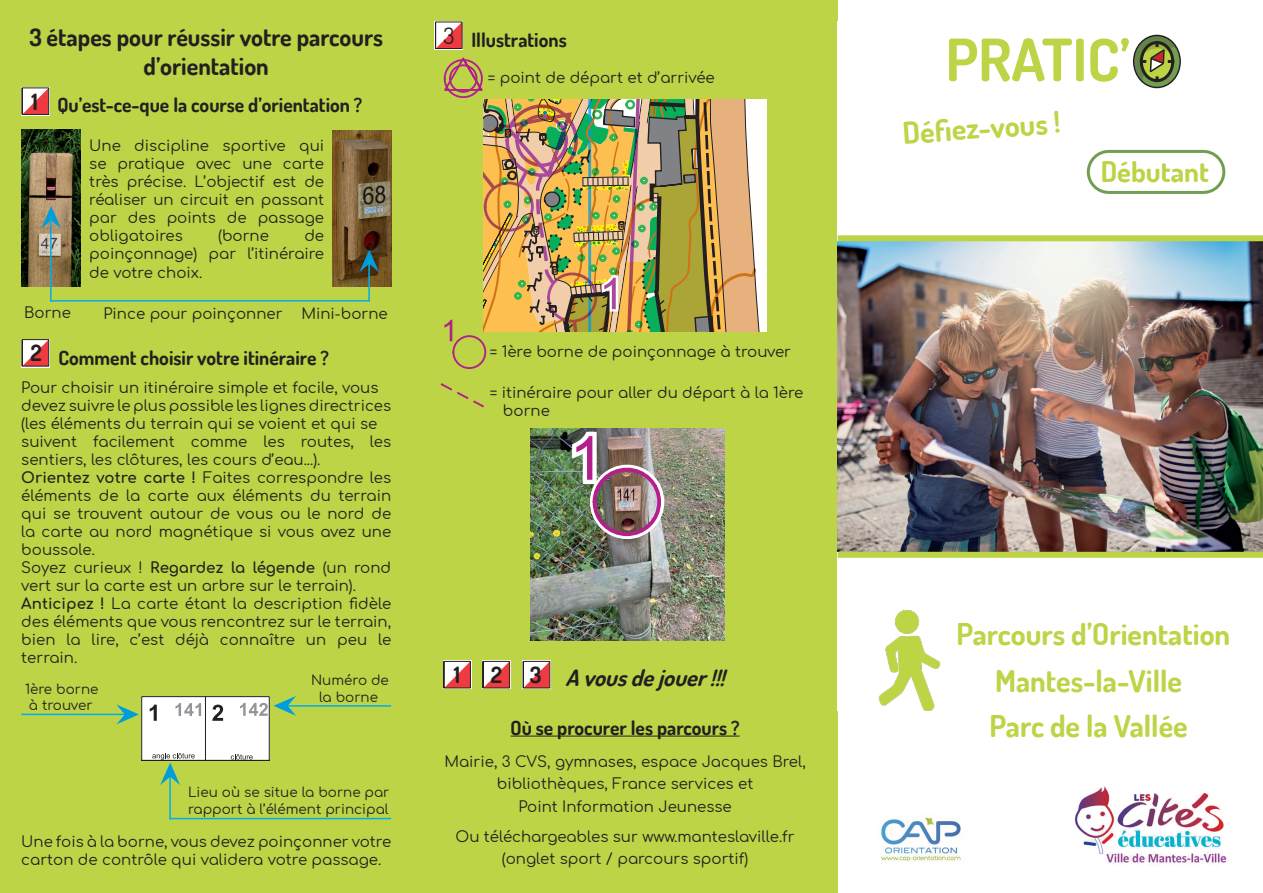
<style>
.page{position:relative;width:1263px;height:893px;background:#fff}
.page>*{position:absolute;margin:0;border:0;box-sizing:border-box;transform-origin:0 0}
.t1{font:700 58.5px "Dosis";color:#bcd445}
.t2{font:700 30px/45px "Dosis";color:#bcd445}
.t3{font:700 28.5px "Dosis";color:#bcd345}
.t4{font:700 24px/28.8px "Dosis";color:#231f20;text-align:center}
.t5{font:italic 700 22.5px "Dosis";color:#231f20}
.t6{font:700 22.5px "Dosis";color:#231f20}
.t7{font:700 19.5px "Dosis";color:#231f20}
.t8{font:15px/18px "Comfortaa";color:#231f20}
.t9{font:13.5px/16.2px "Comfortaa";color:#231f20}
.s1{font-size:22.5px}
.s2{font-weight:700}
</style>
<div class="page">
<div style="left:0;top:0;width:412px;height:893px;background:#bcd445"></div>
<div style="left:412px;top:0;width:426px;height:893px;background:#bcd445"></div>
<hr style="left:169px;top:775px;width:2px;height:44px;background:#00aeef">
<svg style="left:49px;top:339px;width:1px;height:28px"></svg>
<svg style="left:21px;top:339px;width:28px;height:28px"></svg>
<svg style="left:21px;top:87px;width:29px;height:29px"></svg>
<svg style="left:21px;top:87px;width:28px;height:28px"></svg>
<hr style="left:511px;top:736px;width:229px;height:1px;background:#231f20">
<hr style="left:21px;top:714px;width:110px;height:1px;background:#00aeef">
<hr style="left:169px;top:818px;width:222px;height:1px;background:#00aeef">
<hr style="left:285px;top:705px;width:106px;height:2px;background:#00aeef">
<svg style="left:443px;top:57px;width:40px;height:36px"></svg>
<div style="left:444px;top:59px;width:39px;height:39px;border:2px solid #b41e8d;border-radius:50%"></div>
<div style="left:449px;top:64px;width:28px;height:29px;border:2px solid #b41e8d;border-radius:50%"></div>
<div style="left:452px;top:335px;width:34px;height:34px;border:2px solid #b41e8d;border-radius:50%"></div>
<svg style="left:444px;top:320px;width:8px;height:21px"></svg>
<svg style="left:440px;top:383px;width:44px;height:25px"></svg>
<svg style="left:443px;top:661px;width:28px;height:28px"></svg>
<svg style="left:482px;top:661px;width:28px;height:28px"></svg>
<svg style="left:522px;top:661px;width:29px;height:28px"></svg>
<div style="left:435px;top:21px;width:28px;height:29px;background:#fff"></div>
<svg style="left:435px;top:21px;width:28px;height:28px"></svg>
<img style="left:333px;top:130px;width:58px;height:157px">
<svg style="left:359px;top:250px;width:20px;height:22px"></svg>
<hr style="left:368px;top:261px;width:2px;height:41px;background:#00aeef">
<hr style="left:50px;top:300px;width:320px;height:2px;background:#00aeef">
<img style="left:838px;top:241px;width:425px;height:311px">
<div style="left:1087px;top:150px;width:138px;height:44px;border:3px solid #719e51;border-radius:21px"></div>
<div style="left:838px;top:235px;width:425px;height:6px;background:#bcd345"></div>
<div style="left:838px;top:552px;width:425px;height:6px;background:#bcd345"></div>
<div style="left:1134px;top:36px;width:46px;height:51px;border:8px solid #719e51;border-radius:50%"></div>
<div style="left:1133px;top:35px;width:48px;height:53px;border:2px solid #231f20;border-radius:50%"></div>
<svg style="left:1133px;top:34px;width:44px;height:49px;background:#848f5b"></svg>
<img style="left:878px;top:610px;width:63px;height:100px">
<img style="left:881px;top:817px;width:80px;height:45px">
<img style="left:1074px;top:786px;width:153px;height:79px">
<img style="left:22px;top:129px;width:58px;height:158px">
<svg style="left:41px;top:206px;width:20px;height:23px"></svg>
<hr style="left:50px;top:216px;width:2px;height:86px;background:#00aeef">
<img style="left:483px;top:99px;width:284px;height:233px">
<img style="left:530px;top:428px;width:195px;height:213px">
<div style="left:590px;top:466px;width:73px;height:72px;border:4px solid #fff;border-radius:50%"></div>
<div style="left:593px;top:468px;width:68px;height:68px;border:4px solid #b41e8d;border-radius:50%"></div>
<svg style="left:568px;top:428px;width:33px;height:60px;background:#9a8d92"></svg>
<svg style="left:116px;top:696px;width:180px;height:89px"></svg>
<h3 class="t4" style="left:29px;top:22px;width:355px">3 étapes pour réussir votre parcours d’orientation</h3>
<h3 class="t7" style="left:31px;top:93px;width:332px"><span class="s1">1</span> Qu’est-ce-que la course d’orientation ?</h3>
<p class="t8" style="left:89px;top:134px;width:236px;text-align:justify">Une discipline sportive qui se pratique avec une carte très précise. L’objectif est de réaliser un circuit en passant par des points de passage obligatoires</p>
<p class="t8" style="left:218px;top:224px;width:52px">(borne</p>
<p class="t8" style="left:89px;top:224px;width:236px;text-align:right">de<br>poinçonnage) par l’itinéraire</p>
<p class="t8" style="left:89px;top:262px;width:115px">de votre choix.</p>
<p class="t8" style="left:24px;top:302px;width:48px">Borne</p>
<p class="t8" style="left:103px;top:303px;width:286px">Pince pour poinçonner Mini-borne</p>
<h3 class="t6" style="left:30px;top:338px;width:13px">2</h3>
<h3 class="t7" style="left:59px;top:346px;width:272px">Comment choisir votre itinéraire ?</h3>
<p class="t8" style="left:21px;top:377px;width:371px">Pour choisir un itinéraire simple et facile, vous devez suivre le plus possible les lignes directrices (les éléments du terrain qui se voient et qui se suivent facilement comme les routes, les sentiers, les clôtures, les cours d’eau...).<br><span class="s2">Orientez votre carte !</span> Faites correspondre les éléments de la carte aux éléments du terrain qui se trouvent autour de vous ou le nord de la carte au nord magnétique si vous avez une boussole.<br>Soyez curieux ! <span class="s2">Regardez la légende</span> (un rond vert sur la carte est un arbre sur le terrain).<br><span class="s2">Anticipez !</span> La carte étant la description fidèle des éléments que vous rencontrez sur le terrain, bien la lire, c’est déjà connaître un peu le terrain.</p>
<p class="t9" style="left:25px;top:679px;width:75px">1ère borne à trouver</p>
<p class="t9" style="left:311px;top:670px;width:79px;text-align:center">Numéro de la borne</p>
<p class="t9" style="left:188px;top:782px;width:203px">Lieu où se situe la borne par rapport à l’élément principal</p>
<p class="t8" style="left:21px;top:831px;width:371px">Une fois à la borne, vous devez poinçonner votre carton de contrôle qui validera votre passage.</p>
<h3 class="t7" style="left:443px;top:28px;width:125px"><sup>3</sup> Illustrations</h3>
<p class="t8" style="left:488px;top:67px;width:228px">= point de départ et d’arrivée</p>
<p class="t8" style="left:490px;top:341px;width:303px">= 1ère borne de poinçonnage à trouver</p>
<p class="t8" style="left:503px;top:381px;width:302px;text-indent:-13px">= itinéraire pour aller du départ à la 1ère borne</p>
<h3 class="t6" style="left:454px;top:660px;width:8px">1</h3>
<h3 class="t6" style="left:491px;top:660px;width:52px">2 3</h3>
<h3 class="t5" style="left:566px;top:663px;width:168px">Avousdejouer!!!</h3>
<h3 class="t7" style="left:511px;top:716px;width:231px">Où se procurer les parcours ?</h3>
<p class="t8" style="left:444px;top:748px;width:363px;line-height:22.5px;text-align:center">Mairie, 3 CVS, gymnases, espace Jacques Brel, bibliothèques, France services et<br>Point Information Jeunesse</p>
<p class="t8" style="left:456px;top:823px;width:340px;line-height:22.5px;text-align:center">Ou téléchargeables sur www.manteslaville.fr (onglet sport / parcours sportif)</p>
<h1 class="t1" style="left:945px;top:22px;width:186px">PRATIC’</h1>
<h2 class="t2" style="left:901px;top:110px;width:159px;rotate:-4deg">Défiez-vous !</h2>
<h3 class="t3" style="left:1101px;top:153px;width:110px">Débutant</h3>
<h2 class="t2" style="left:956px;top:611px;width:275px">Parcours d’Orientation</h2>
<h2 class="t2" style="left:989px;top:658px;width:200px">Mantes-la-Ville<br>Parc de la Vallée</h2>
</div>
